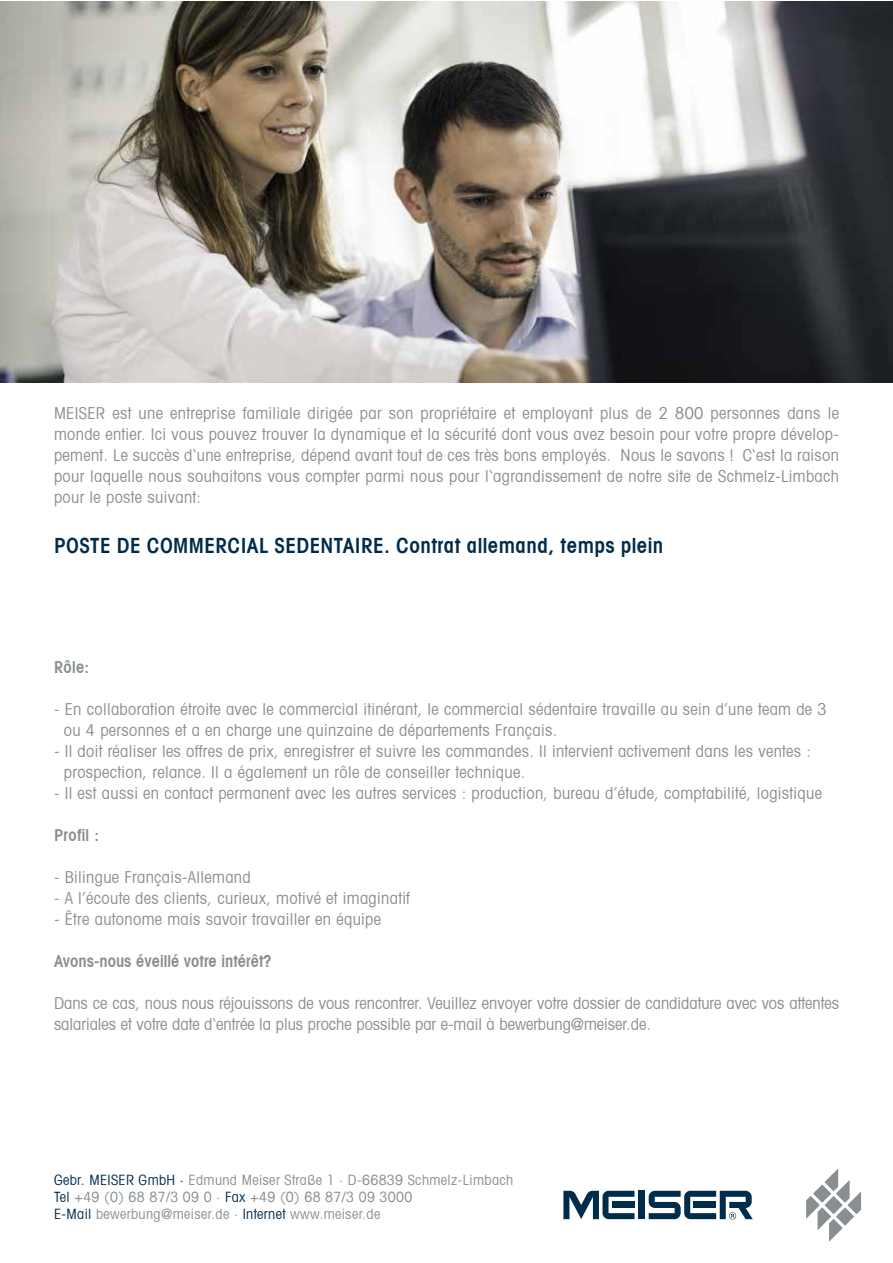
<style>
.page{position:relative;width:893px;height:1263px;background:#fff}
.page>*{position:absolute;margin:0;border:0;box-sizing:border-box;transform-origin:0 0}
.t1{font:600 condensed 21px "Avant Garde";letter-spacing:.02em;color:#002c4c}
.t2{font:condensed 16.5px/21px "Avant Garde";letter-spacing:.02em;color:#898f91}
.t3{font:condensed 16.5px/21px "Avant Garde";color:#898f91}
.t4{font:600 condensed 16.5px "Avant Garde";color:#898f91}
.t5{font:condensed 14.25px/17.1px "Avant Garde";letter-spacing:.025em;color:#898f91}
.s1{color:#002c4c}
</style>
<div class="page">
<div style="left:639px;top:1191px;width:6px;height:28px;background:#002c4c"></div>
<svg style="left:563px;top:1191px;width:71px;height:28px"></svg>
<svg style="left:649px;top:1191px;width:104px;height:28px"></svg>
<svg style="left:806px;top:1168px;width:55px;height:74px"></svg>
<img style="left:0;top:1px;width:893px;height:382px">
<p class="t2" style="left:54px;top:402px;width:787px;text-align:justify">MEISER est une entreprise familiale dirigée par son propriétaire et employant plus de 2 800 personnes dans le monde entier. Ici vous pouvez trouver la dynamique et la sécurité dont vous avez besoin pour votre propre dévelop&shy;pement. Le succès d‘une entreprise, dépend avant tout de ces très bons employés. Nous le savons ! C‘est la raison pour laquelle nous souhaitons vous compter parmi nous pour l‘agrandissement de notre site de Schmelz-Limbach pour le poste suivant:</p>
<p class="t1" style="left:54px;top:532px;width:611px">POSTE DE COMMERCIAL SEDENTAIRE. Contrat allemand, temps plein</p>
<p class="t4" style="left:54px;top:657px;width:37px">Rôle:</p>
<p class="t2" style="left:64px;top:698px;width:764px;text-indent:-10px">- En collaboration étroite avec le commercial itinérant, le commercial sédentaire travaille au sein d’une team de 3 ou 4 personnes et a en charge une quinzaine de départements Français.</p>
<p class="t2" style="left:64px;top:740px;width:749px;text-indent:-10px">- Il doit réaliser les offres de prix, enregistrer et suivre les commandes. Il intervient activement dans les ventes : prospection, relance. Il a également un rôle de conseiller technique.</p>
<p class="t2" style="left:54px;top:782px;width:769px">- Il est aussi en contact permanent avec les autres services : production, bureau d’étude, comptabilité, logistique</p>
<p class="t4" style="left:54px;top:825px;width:47px">Profil :</p>
<p class="t2" style="left:54px;top:866px;width:198px">- Bilingue Français-Allemand</p>
<p class="t2" style="left:54px;top:887px;width:357px">- A l’écoute des clients, curieux, motivé et imaginatif</p>
<p class="t2" style="left:54px;top:908px;width:329px">- Être autonome mais savoir travailler en équipe</p>
<p class="t4" style="left:54px;top:951px;width:219px">Avons-nous éveillé votre intérêt?</p>
<p class="t3" style="left:54px;top:992px;width:786px">Dans ce cas, nous nous réjouissons de vous rencontrer. Veuillez envoyer votre dossier de candidature avec vos attentes salariales et votre date d‘entrée la plus proche possible par e-mail à bewerbung@meiser.de.</p>
<p class="t5" style="left:54px;top:1171px;width:461px"><span class="s1">Gebr. MEISER GmbH ∙</span> Edmund Meiser Straße 1 ∙ D-66839 Schmelz-Limbach<br><span class="s1">Tel</span> +49 (0) 68 87/3 09 0 ∙ <span class="s1">Fax</span> +49 (0) 68 87/3 09 3000<br><span class="s1">E-Mail</span> bewerbung@meiser.de ∙ <span class="s1">Internet</span> www.meiser.de</p>
</div>
